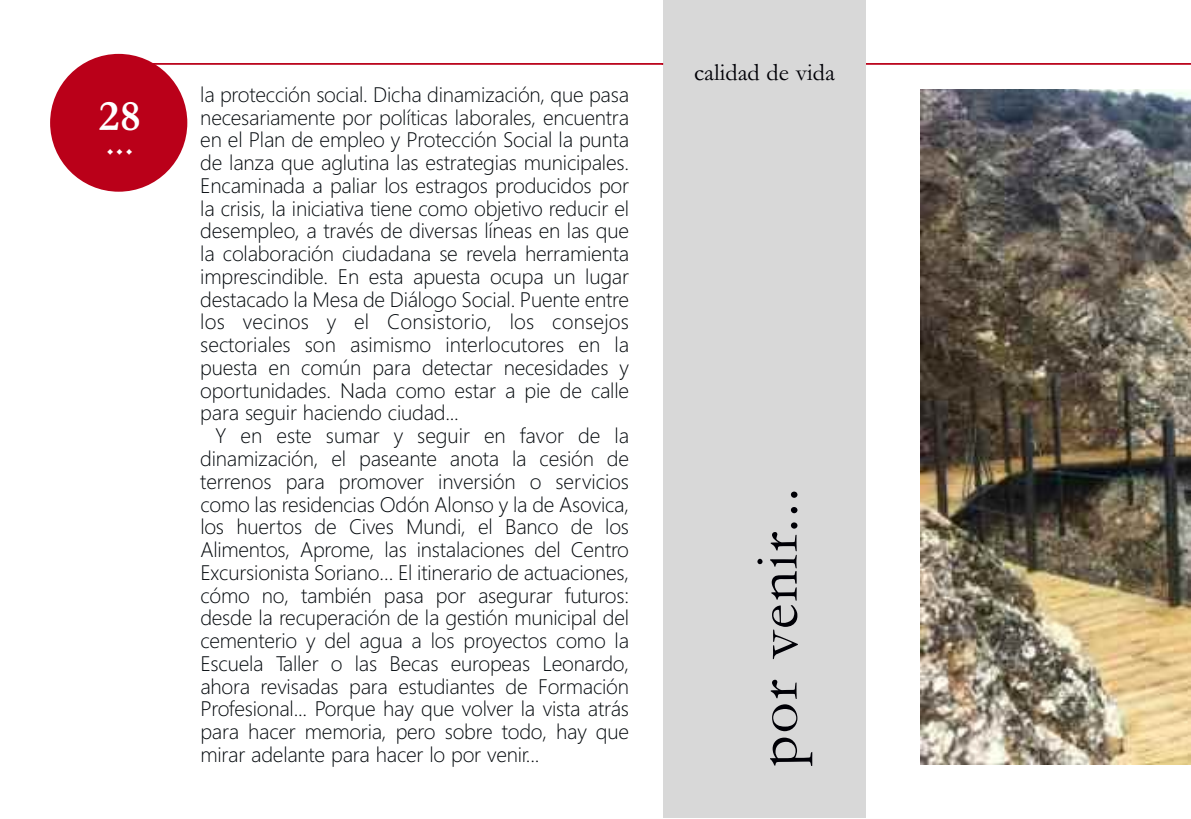
<style>
.page{position:relative;width:1191px;height:819px;background:#fff}
.page>*{position:absolute;margin:0;border:0;box-sizing:border-box;transform-origin:0 0}
.t1{font:61.25px "Garamond";letter-spacing:.035em;color:#000006}
.t2{font:700 43.75px "Garamond";color:#fff}
.t3{font:42px "Goudy Old Style T";color:#fff}
.t4{font:24.5px "Garamond";color:#000006}
.t5{font:300 21px/22.8px "Segoe UI";letter-spacing:-.01em;color:#00060a;text-align:justify}
</style>
<div class="page">
<hr style="left:662px;top:63px;width:529px;height:2px;background:#ba0019">
<div style="left:50px;top:54px;width:137px;height:138px;background:#ba0019;border-radius:50%"></div>
<div style="left:663px;top:0;width:203px;height:817px;background:#d8d8d8"></div>
<hr style="left:138px;top:63px;width:525px;height:2px;background:#ba0019">
<img style="left:920px;top:89px;width:271px;height:675px">
<h2 class="t2" style="left:99px;top:89px;width:43px">28</h2>
<h3 class="t3" style="left:105px;top:115px;width:31px">...</h3>
<p class="t5" style="left:200px;top:83px;width:430px">la protección social. Dicha dinamización, que pasa necesariamente por políticas laborales, encuentra en el Plan de empleo y Protección Social la punta de lanza que aglutina las estrategias municipales.<br>Encaminada a paliar los estragos producidos por la crisis, la iniciativa tiene como objetivo reducir el desempleo, a través de diversas líneas en las que la colaboración ciudadana se revela herramienta imprescindible. En esta apuesta ocupa un lugar destacado la Mesa de Diálogo Social. Puente entre los vecinos y el Consistorio, los consejos sectoriales son asimismo interlocutores en la puesta en común para detectar necesidades y oportunidades. Nada como estar a pie de calle para seguir haciendo ciudad...</p>
<p class="t5" style="left:200px;top:424px;width:430px;text-indent:15px">Y en este sumar y seguir en favor de la dinamización, el paseante anota la cesión de terrenos para promover inversión o servicios como las residencias Odón Alonso y la de Asovica, los huertos de Cives Mundi, el Banco de los Alimentos, Aprome, las instalaciones del Centro Excursionista Soriano… El itinerario de actuaciones, cómo no, también pasa por asegurar futuros: desde la recuperación de la gestión municipal del cementerio y del agua a los proyectos como la Escuela Taller o las Becas europeas Leonardo, ahora revisadas para estudiantes de Formación Profesional... Porque hay que volver la vista atrás para hacer memoria, pero sobre todo, hay que mirar adelante para hacer lo por venir...</p>
<p class="t4" style="left:694px;top:57px;width:143px">calidad de vida</p>
<h1 class="t1" style="left:739px;top:766px;width:280px;rotate:-90deg">por venir...</h1>
</div>
